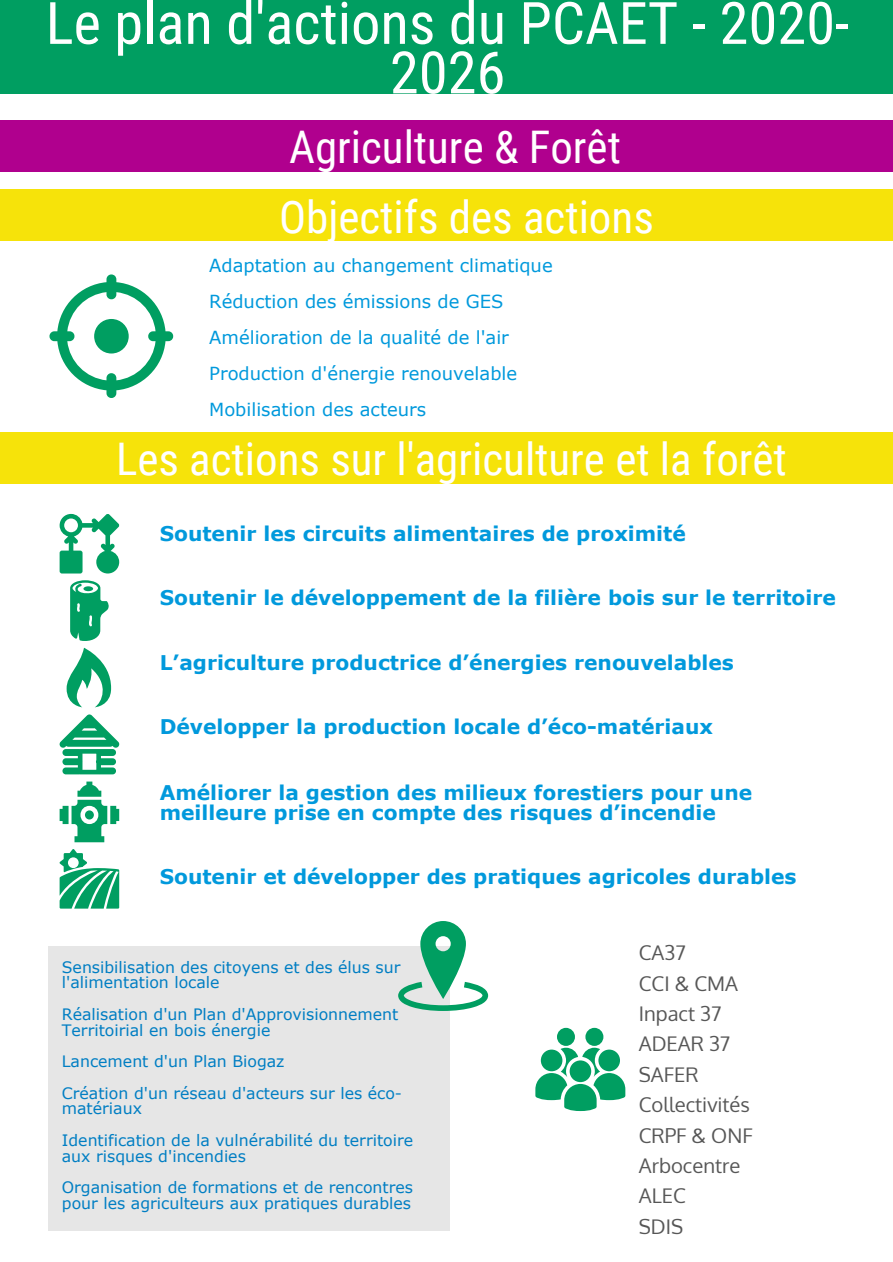
<style>
.page{position:relative;width:893px;height:1262px;background:#fff}
.page>*{position:absolute;margin:0;border:0;box-sizing:border-box;transform-origin:0 0}
.t1{font:58.5px/49.5px "Roboto Condensed";color:#fff;text-align:center}
.t2{font:45px "Roboto Condensed";color:#fff}
.t3{font:700 20.25px/20.2px "Verdana";color:#0199dc}
.t4{font:20.25px/30.3px "Oxygen";color:#575757}
.t5{font:18px/36px "Verdana";color:#0199dc}
.t6{font:15.75px/31.5px "Verdana";color:#007ec3}
</style>
<div class="page">
<div style="left:0;top:0;width:892px;height:93px;background:#009e61"></div>
<div style="left:0;top:120px;width:892px;height:52px;background:#b0008e"></div>
<div style="left:48px;top:945px;width:402px;height:285px;background:#e6e6e6"></div>
<svg style="left:49px;top:274px;width:124px;height:124px"></svg>
<div style="left:0;top:189px;width:892px;height:52px;background:#f6e30a"></div>
<div style="left:0;top:432px;width:892px;height:51px;background:#f6e30a"></div>
<svg style="left:535px;top:1027px;width:90px;height:84px"></svg>
<svg style="left:60px;top:714px;width:59px;height:60px"></svg>
<svg style="left:398px;top:921px;width:90px;height:90px"></svg>
<svg style="left:60px;top:514px;width:59px;height:59px"></svg>
<svg style="left:70px;top:580px;width:39px;height:61px"></svg>
<svg style="left:67px;top:647px;width:44px;height:60px"></svg>
<svg style="left:60px;top:781px;width:59px;height:61px"></svg>
<svg style="left:60px;top:849px;width:59px;height:59px"></svg>
<h1 class="t1" style="left:46px;top:-4px;width:805px">Le plan d'actions du PCAET - 2020-<br>2026</h1>
<h2 class="t2" style="left:289px;top:115px;width:333px">Agriculture &amp; Forêt</h2>
<h2 class="t2" style="left:279px;top:185px;width:376px">Objectifs des actions</h2>
<p class="t5" style="left:209px;top:247px;width:345px">Adaptation au changement climatique Réduction des émissions de GES Amélioration de la qualité de l'air Production d'énergie renouvelable Mobilisation des acteurs</p>
<h2 class="t2" style="left:116px;top:427px;width:672px">Les actions sur l'agriculture et la forêt</h2>
<p class="t3" style="left:160px;top:523px;width:527px">Soutenir les circuits alimentaires de proximité</p>
<p class="t3" style="left:160px;top:587px;width:677px">Soutenir le développement de la filière bois sur le territoire</p>
<p class="t3" style="left:160px;top:652px;width:575px">L’agriculture productrice d’énergies renouvelables</p>
<p class="t3" style="left:160px;top:716px;width:554px">Développer la production locale d’éco-matériaux</p>
<p class="t3" style="left:160px;top:781px;width:594px">Améliorer la gestion des milieux forestiers pour une meilleure prise en compte des risques d’incendie</p>
<p class="t3" style="left:160px;top:866px;width:638px">Soutenir et développer des pratiques agricoles durables</p>
<p class="t6" style="left:62px;top:959px;width:340px;line-height:15.8px">Sensibilisation des citoyens et des élus sur l'alimentation locale</p>
<p class="t6" style="left:62px;top:1006px;width:338px;line-height:15.8px">Réalisation d'un Plan d'Approvisionnement<br>Territoirial en bois énergie</p>
<p class="t6" style="left:62px;top:1045px;width:342px">Lancement d'un Plan Biogaz<br>Création d'un réseau d'acteurs sur les éco-</p>
<p class="t6" style="left:62px;top:1092px;width:353px">matériaux<br>Identification de la vulnérabilité du territoire</p>
<p class="t6" style="left:62px;top:1140px;width:353px">aux risques d'incendies<br>Organisation de formations et de rencontres</p>
<p class="t6" style="left:62px;top:1187px;width:351px">pour les agriculteurs aux pratiques durables</p>
<p class="t4" style="left:638px;top:938px;width:115px">CA37<br>CCI &amp; CMA<br>Inpact 37<br>ADEAR 37<br>SAFER<br>Collectivités<br>CRPF &amp; ONF<br>Arbocentre<br>ALEC<br>SDIS</p>
</div>
